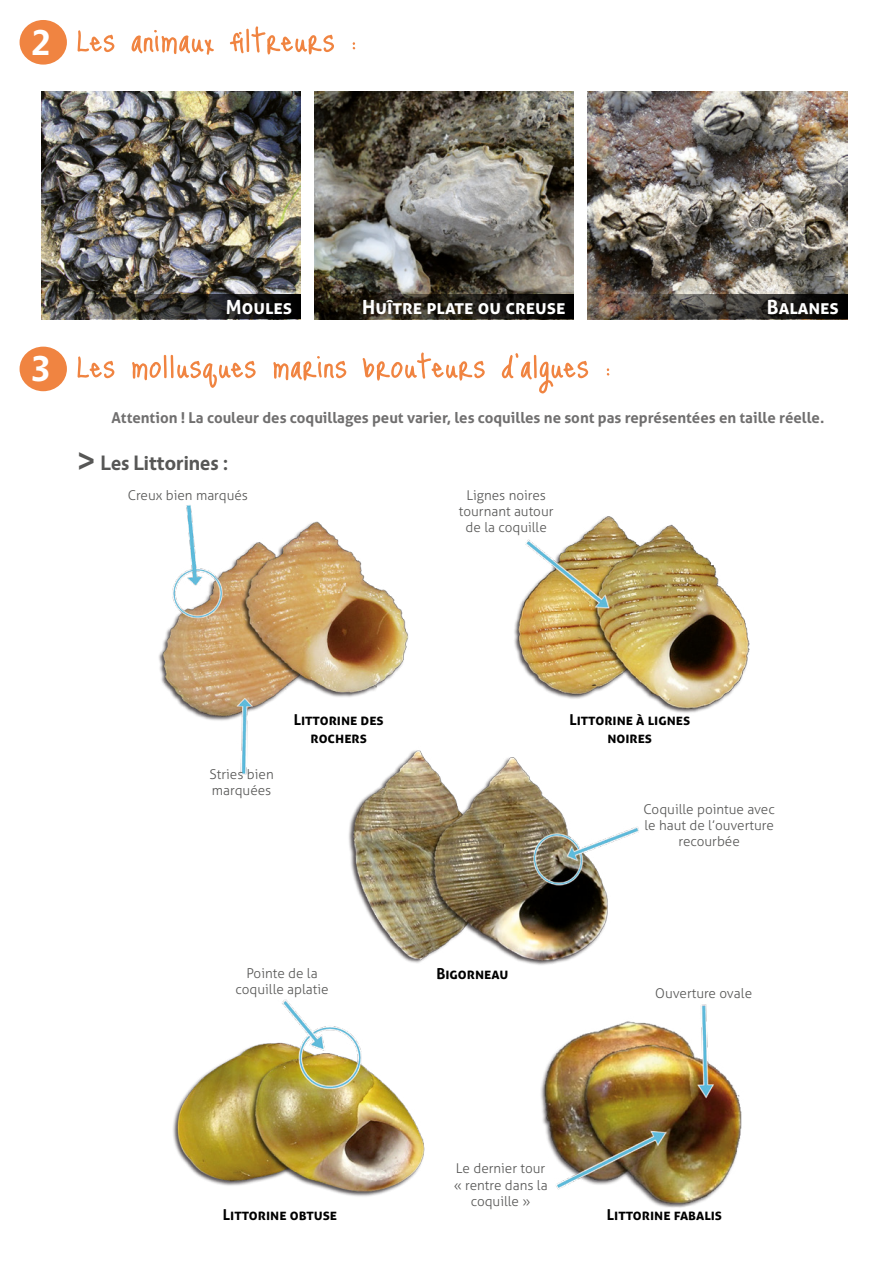
<style>
.page{position:relative;width:893px;height:1263px;background:#fff}
.page>*{position:absolute;margin:0;border:0;box-sizing:border-box;transform-origin:0 0}
.t1{font:52.5px "Just Me Again Down Here";color:#f08441}
.t2{font:700 37.5px "Vegur";color:#fff}
.t3{font:700 21px "Vegur";color:#575756}
.t4{font:700 19.5px "Aller";color:#fff}
.t5{font:700 15px "Aller";color:#706f6f}
.t6{font:700 15px/18px "Aller";color:#000;text-align:center}
.t7{font:300 13.5px/16.2px "Aller";color:#575756;text-align:center}
.s1{font-size:36px}
</style>
<div class="page">
<img style="left:588px;top:92px;width:259px;height:202px">
<img style="left:315px;top:92px;width:259px;height:202px">
<img style="left:41px;top:92px;width:259px;height:202px">
<img style="left:41px;top:294px;width:259px;height:25px">
<svg style="left:315px;top:294px;width:259px;height:25px;background:#1f1b14"></svg>
<svg style="left:588px;top:294px;width:259px;height:25px;background:#423a34"></svg>
<img style="left:158px;top:505px;width:591px;height:703px">
<div style="left:20px;top:20px;width:47px;height:45px;background:#f08441;border-radius:50%"></div>
<div style="left:20px;top:347px;width:47px;height:44px;background:#f08441;border-radius:50%"></div>
<h2 class="t2" style="left:31px;top:21px;width:21px">2</h2>
<h1 class="t1" style="left:77px;top:7px;width:281px">Les animaux filtreurs :</h1>
<h2 class="t2" style="left:31px;top:348px;width:21px">3</h2>
<h3 class="t4" style="left:226px;top:295px;width:68px">Moules</h3>
<h3 class="t4" style="left:362px;top:295px;width:205px">Huître plate ou creuse</h3>
<h3 class="t4" style="left:767px;top:295px;width:73px">Balanes</h3>
<h1 class="t1" style="left:77px;top:334px;width:535px">Les mollusques marins brouteurs d’algues :</h1>
<p class="t5" style="left:111px;top:408px;width:714px">Attention ! La couleur des coquillages peut varier, les coquilles ne sont pas représentées en taille réelle.</p>
<h3 class="t3" style="left:77px;top:451px;width:154px"><span class="s1">&gt;</span> Les Littorines :</h3>
<p class="t7" style="left:128px;top:487px;width:122px">Creux bien marqués</p>
<p class="t7" style="left:459px;top:487px;width:96px">Lignes noires tournant autour de la coquille</p>
<p class="t7" style="left:210px;top:766px;width:66px;text-align:left">Stries bien marquées</p>
<p class="t6" style="left:294px;top:711px;width:91px">Littorine des rochers</p>
<p class="t7" style="left:236px;top:965px;width:95px">Pointe de la coquille aplatie</p>
<p class="t6" style="left:436px;top:965px;width:73px">Bigorneau</p>
<p class="t6" style="left:569px;top:711px;width:122px">Littorine à lignes noires</p>
<p class="t7" style="left:643px;top:801px;width:133px">Coquille pointue avec le haut de l’ouverture recourbée</p>
<p class="t7" style="left:655px;top:985px;width:98px">Ouverture ovale</p>
<p class="t7" style="left:454px;top:1160px;width:95px">Le dernier tour « rentre dans la coquille »</p>
<p class="t6" style="left:223px;top:1205px;width:116px">Littorine obtuse</p>
<p class="t6" style="left:607px;top:1205px;width:117px">Littorine fabalis</p>
</div>
